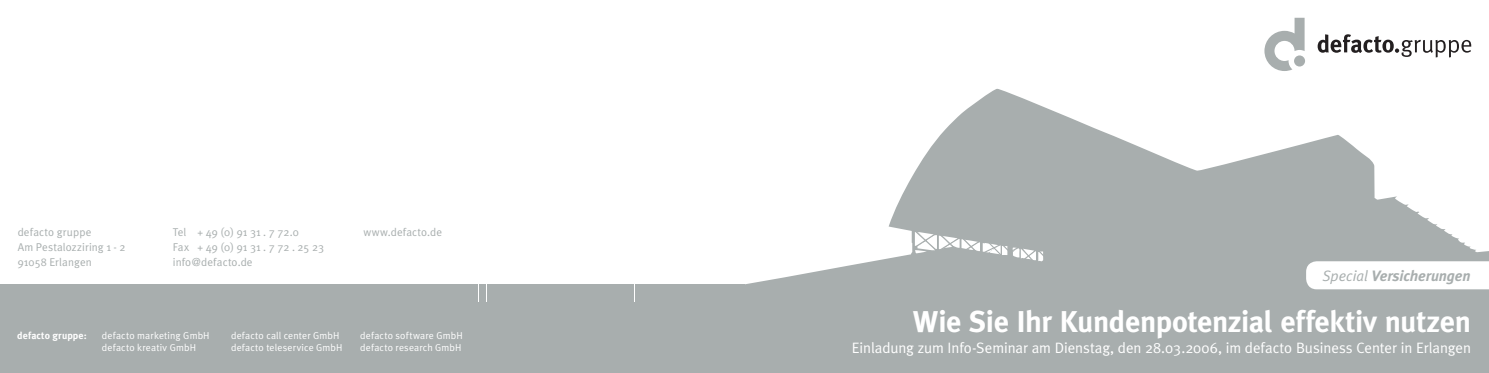
<style>
.page{position:relative;width:1489px;height:373px;background:#fff}
.page>*{position:absolute;margin:0;border:0;box-sizing:border-box;transform-origin:0 0}
.t1{font:700 30px "Meta Plus";letter-spacing:-.015em;color:#fff}
.t2{font:15px "Meta Plus Normal";letter-spacing:-.005em;color:#fff}
.t3{font:italic 700 15px "Meta Plus";letter-spacing:-.01em;color:#a8aeae}
.t4{font:11.25px/15px "Meta Plus Normal";letter-spacing:.01em;color:#a8aeae}
.t5{font:10px/12.5px "Meta Plus Normal";letter-spacing:.015em;color:#fff}
.t6{font:700 10px "Meta Plus";letter-spacing:.01em;color:#fff}
.s1{font-family:"Meta Plus Normal";font-weight:400}
</style>
<div class="page">
<svg style="left:744px;top:89px;width:744px;height:283px;fill:#a8aeae"></svg>
<svg style="left:913px;top:229px;width:135px;height:39px"></svg>
<div style="left:0;top:283px;width:744px;height:89px;background:#a8aeae"></div>
<svg style="left:486px;top:283px;width:1px;height:18px"></svg>
<svg style="left:478px;top:283px;width:1px;height:18px"></svg>
<svg style="left:1264px;top:18px;width:40px;height:53px"></svg>
<div style="left:1293px;top:55px;width:11px;height:11px;background:#a8aeae;border-radius:50%"></div>
<svg style="left:1317px;top:34px;width:153px;height:23px"></svg>
<svg style="left:1305px;top:261px;width:183px;height:28px"></svg>
<p class="t4" style="left:18px;top:224px;width:109px">defacto gruppe<br>Am Pestalozziring 1 - 2<br>91058 Erlangen</p>
<p class="t4" style="left:173px;top:224px;width:153px">Tel + 49 (0) 91 31 . 7 72.0<br>Fax + 49 (0) 91 31 . 7 72 . 25 23 info@defacto.de</p>
<p class="t4" style="left:363px;top:224px;width:80px">www.defacto.de</p>
<h2 class="t3" style="left:1322px;top:266px;width:150px"><span class="s1">Special</span> Versicherungen</h2>
<h1 class="t1" style="left:912px;top:303px;width:559px">Wie Sie Ihr Kundenpotenzial effektiv nutzen</h1>
<p class="t6" style="left:17px;top:329px;width:71px">defacto gruppe:</p>
<p class="t5" style="left:102px;top:328px;width:109px">defacto marketing GmbH defacto kreativ GmbH</p>
<p class="t5" style="left:231px;top:328px;width:113px">defacto call center GmbH defacto teleservice GmbH</p>
<p class="t5" style="left:360px;top:328px;width:104px">defacto software GmbH defacto research GmbH</p>
<h2 class="t2" style="left:851px;top:339px;width:620px">Einladung zum Info-Seminar am Dienstag, den 28.03.2006, im defacto Business Center in Erlangen</h2>
</div>
